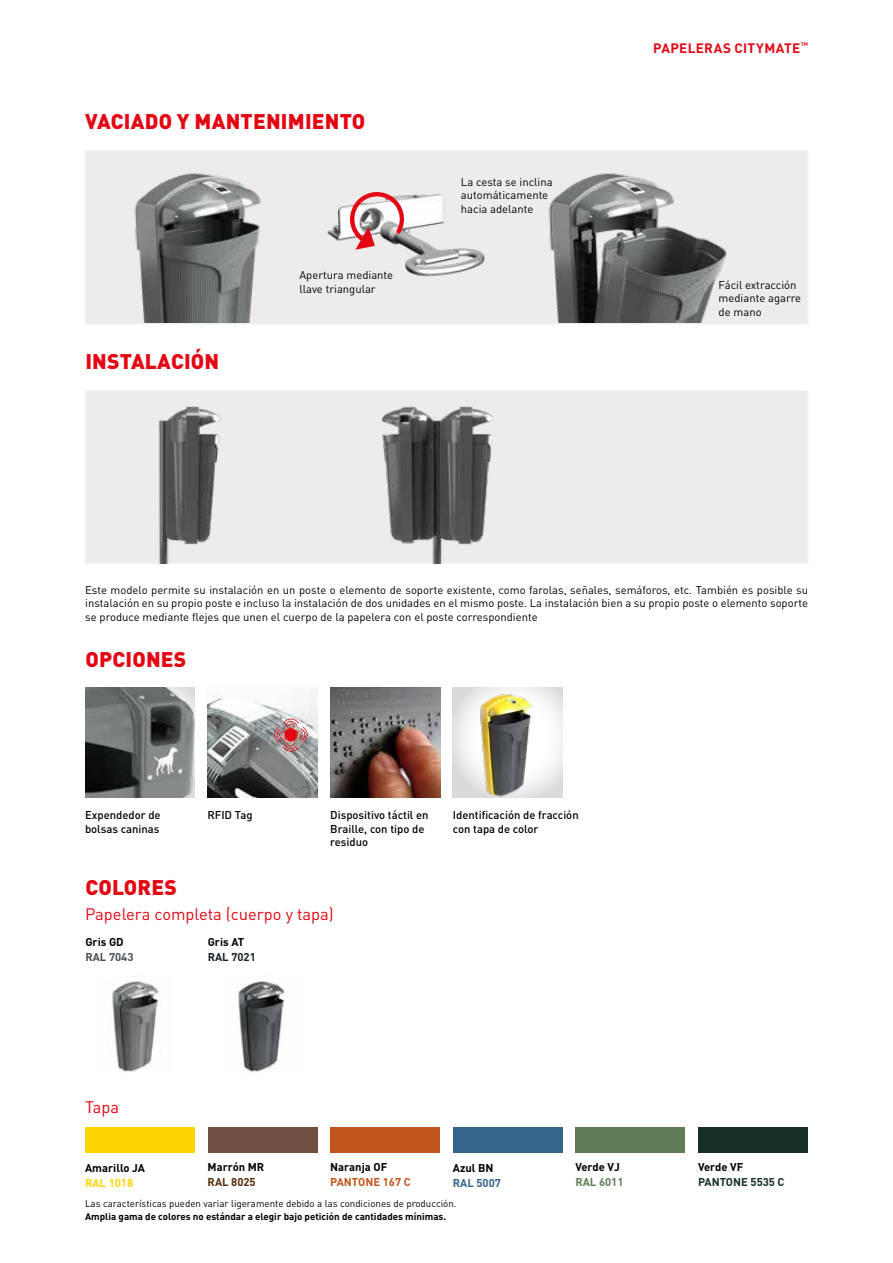
<style>
.page{position:relative;width:893px;height:1263px;background:#fff}
.page>*{position:absolute;margin:0;border:0;box-sizing:border-box;transform-origin:0 0}
.t1{font:900 21px "DIN Pro";letter-spacing:.01em;color:#e30613}
.t2{font:16.5px "DIN Pro";color:#e30613}
.t3{font:700 13.5px "DIN Pro";letter-spacing:.025em;color:#e30613}
.t4{font:11.25px/13.5px "DIN Pro";color:#000}
.t5{font:500 11.25px/13.5px "DIN Pro";color:#000}
.t6{font:700 11.25px "DIN Pro";color:#000}
.t7{font:700 11.25px "DIN Pro";color:#163029}
.t8{font:700 11.25px "DIN Pro";color:#c1541b}
.t9{font:700 11.25px "DIN Pro";color:#484f54}
.t10{font:700 11.25px "DIN Pro";color:#162125}
.t11{font:700 11.25px "DIN Pro";color:#ffd500}
.t12{font:700 11.25px "DIN Pro";color:#36638a}
.t13{font:700 11.25px "DIN Pro";color:#532b0c}
.t14{font:700 11.25px "DIN Pro";color:#607c56}
.t15{font:9.75px "DIN Pro";color:#000}
.t16{font:700 9.75px "DIN Pro";color:#000}
</style>
<div class="page">
<div style="left:85px;top:390px;width:723px;height:174px;background:#edeceb"></div>
<img style="left:129px;top:406px;width:123px;height:157px">
<img style="left:354px;top:406px;width:166px;height:157px">
<div style="left:85px;top:1127px;width:110px;height:25px;background:#ffd500"></div>
<div style="left:208px;top:1127px;width:109px;height:25px;background:#704e42"></div>
<div style="left:575px;top:1127px;width:110px;height:25px;background:#607c56"></div>
<div style="left:330px;top:1127px;width:110px;height:25px;background:#c1541b"></div>
<div style="left:698px;top:1127px;width:110px;height:25px;background:#163029"></div>
<img style="left:112px;top:976px;width:49px;height:96px">
<img style="left:238px;top:981px;width:47px;height:92px">
<div style="left:85px;top:151px;width:723px;height:173px;background:#edeceb"></div>
<img style="left:327px;top:194px;width:159px;height:83px">
<img style="left:107px;top:152px;width:169px;height:171px">
<img style="left:528px;top:152px;width:211px;height:171px">
<svg style="left:347px;top:192px;width:61px;height:58px"></svg>
<img style="left:207px;top:695px;width:110px;height:103px">
<img style="left:453px;top:688px;width:110px;height:110px">
<img style="left:85px;top:688px;width:110px;height:110px">
<svg style="left:274px;top:719px;width:34px;height:33px"></svg>
<div style="left:453px;top:1127px;width:110px;height:25px;background:#36638a"></div>
<img style="left:330px;top:688px;width:110px;height:110px">
<h1 class="t1" style="left:85px;top:108px;width:282px">VACIADO Y MANTENIMIENTO</h1>
<h1 class="t1" style="left:85px;top:347px;width:135px">INSTALACIÓN</h1>
<p class="t4" style="left:299px;top:268px;width:95px">Apertura mediante llave triangular</p>
<p class="t4" style="left:461px;top:175px;width:93px">La cesta se inclina automáticamente hacia adelante</p>
<p class="t3" style="left:653px;top:39px;width:156px">PAPELERAS CITYMATE<sup>™</sup></p>
<p class="t4" style="left:719px;top:277px;width:84px">Fácil extracción mediante agarre de mano</p>
<p class="t4" style="left:85px;top:582px;width:724px;text-align:justify">Este modelo permite su instalación en un poste o elemento de soporte existente, como farolas, señales, semáforos, etc. También es posible su instalación en su propio poste e incluso la instalación de dos unidades en el mismo poste. La instalación bien a su propio poste o elemento soporte se produce mediante flejes que unen el cuerpo de la papelera con el poste correspondiente</p>
<h1 class="t1" style="left:85px;top:645px;width:102px">OPCIONES</h1>
<p class="t5" style="left:85px;top:808px;width:77px">Expendedor de bolsas caninas</p>
<p class="t5" style="left:207px;top:808px;width:47px">RFID Tag</p>
<p class="t5" style="left:330px;top:808px;width:100px">Dispositivo táctil en<br>Braille, con tipo de residuo</p>
<p class="t5" style="left:453px;top:808px;width:127px">Identificación de fracción con tapa de color</p>
<h1 class="t1" style="left:85px;top:873px;width:93px">COLORES</h1>
<h2 class="t2" style="left:85px;top:902px;width:250px">Papelera completa (cuerpo y tapa)</h2>
<p class="t6" style="left:85px;top:934px;width:40px">Gris GD</p>
<p class="t9" style="left:85px;top:949px;width:50px">RAL 7043</p>
<h2 class="t2" style="left:85px;top:1095px;width:36px">Tapa</h2>
<p class="t6" style="left:85px;top:1160px;width:61px">Amarillo JA</p>
<p class="t11" style="left:85px;top:1175px;width:50px">RAL 1018</p>
<p class="t6" style="left:208px;top:934px;width:38px">Gris AT</p>
<p class="t10" style="left:208px;top:949px;width:50px">RAL 7021</p>
<p class="t6" style="left:208px;top:1159px;width:58px">Marrón MR</p>
<p class="t13" style="left:208px;top:1174px;width:50px">RAL 8025</p>
<p class="t6" style="left:330px;top:1159px;width:59px">Naranja OF</p>
<p class="t8" style="left:330px;top:1174px;width:82px">PANTONE 167 C</p>
<p class="t6" style="left:453px;top:1160px;width:42px">Azul BN</p>
<p class="t12" style="left:453px;top:1175px;width:50px">RAL 5007</p>
<p class="t15" style="left:85px;top:1196px;width:373px">Las características pueden variar ligeramente debido a las condiciones de producción.</p>
<p class="t16" style="left:85px;top:1210px;width:363px">Amplia gama de colores no estándar a elegir bajo petición de cantidades mínimas.</p>
<p class="t6" style="left:575px;top:1159px;width:46px">Verde VJ</p>
<p class="t14" style="left:575px;top:1174px;width:50px">RAL 6011</p>
<p class="t6" style="left:698px;top:1159px;width:47px">Verde VF</p>
<p class="t7" style="left:698px;top:1174px;width:88px">PANTONE 5535 C</p>
</div>
